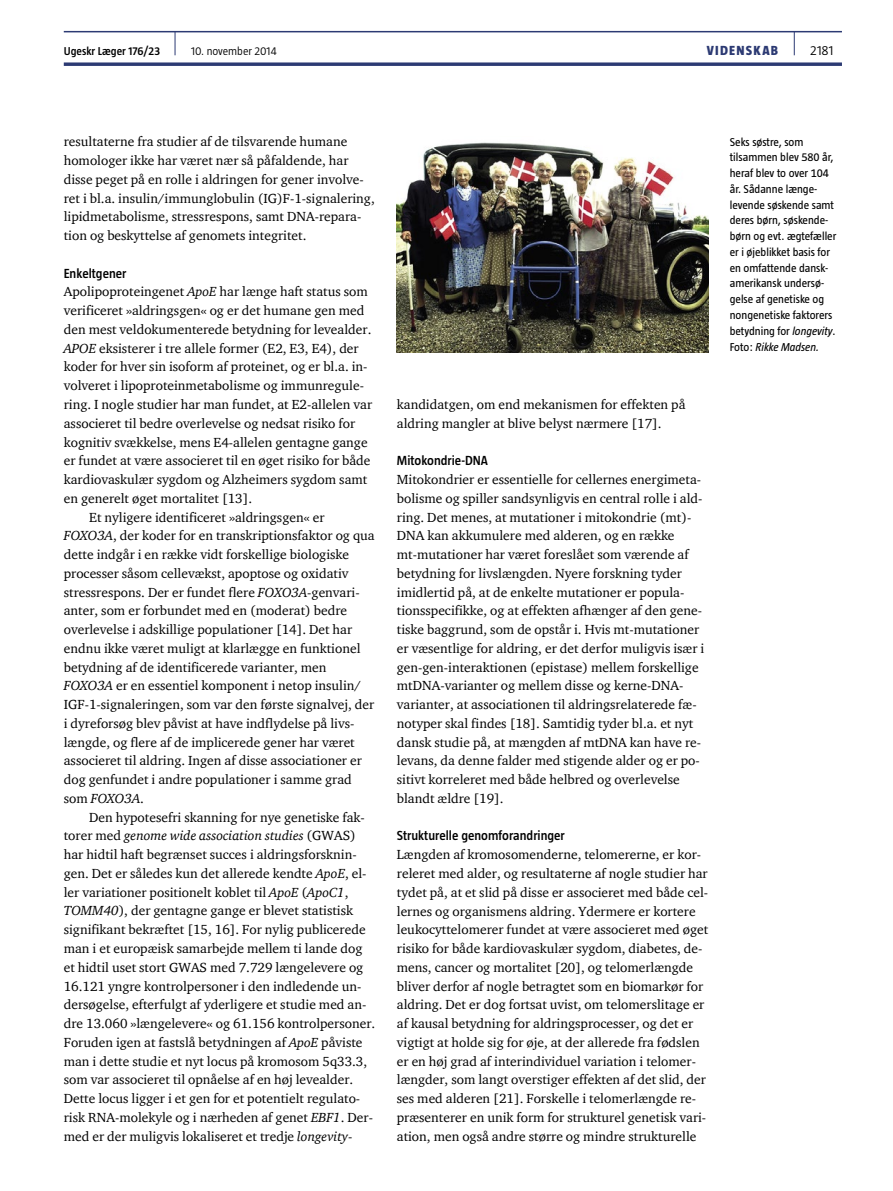
<style>
.page{position:relative;width:893px;height:1191px;background:#fff}
.page>*{position:absolute;margin:0;border:0;box-sizing:border-box;transform-origin:0 0}
.t1{font:13.5px/18.8px "ITC Charter Com";color:#000}
.t2{font:600 13.5px "Taz";color:#000}
.t3{font:italic 13.5px "ITC Charter Com";color:#000}
.t4{font:800 13.5px "Taz";letter-spacing:.095em;color:#2c3a73}
.t5{font:300 13.5px "Taz";color:#000}
.t6{font:11.7px/15.8px "Taz";color:#000}
.t7{font:600 11.7px "Taz";color:#000}
.t8{font:300 11.7px "Taz";color:#000}
.s1{font-style:italic}
.s2{font-style:normal}
</style>
<div class="page">
<hr style="left:64px;top:31px;width:778px;height:1px;background:#2c3a73">
<svg style="left:64px;top:62px;width:778px;height:4px;background:#485485"></svg>
<svg style="left:794px;top:32px;width:1px;height:23px"></svg>
<svg style="left:175px;top:32px;width:1px;height:23px"></svg>
<img style="left:397px;top:142px;width:311px;height:211px">
<p class="t7" style="left:64px;top:45px;width:98px">Ugeskr Læger 176/23</p>
<p class="t8" style="left:191px;top:45px;width:87px">10. november 2014</p>
<p class="t4" style="left:707px;top:43px;width:73px">VIDENSKAB</p>
<p class="t5" style="left:810px;top:43px;width:25px">2181</p>
<p class="t1" style="left:64px;top:132px;width:312px">resultaterne fra studier af de tilsvarende humane homologer ikke har været nær så påfaldende, har disse peget på en rolle i aldringen for gener involve&shy;ret i bl.a. insulin/immunglobulin (IG)F-1-signalering, lipidmetabolisme, stressrespons, samt DNA-repara&shy;tion og beskyttelse af genomets integritet.</p>
<p class="t2" style="left:64px;top:265px;width:64px">Enkeltgener</p>
<p class="t1" style="left:64px;top:282px;width:306px">Apolipoproteingenet <span class="s1">ApoE</span> har længe haft status som</p>
<p class="t1" style="left:64px;top:301px;width:302px">verificeret »aldringsgen« og er det humane gen med</p>
<p class="t1" style="left:64px;top:320px;width:309px">den mest veldokumenterede betydning for levealder.</p>
<p class="t1" style="left:64px;top:338px;width:296px"><span class="s1">APOE</span> eksisterer i tre allele former (E2, E3, E4), der</p>
<p class="t1" style="left:64px;top:357px;width:305px">koder for hver sin isoform af proteinet, og er bl.a. in-</p>
<p class="t1" style="left:64px;top:376px;width:302px">volveret i lipoproteinmetabolisme og immunregule-</p>
<p class="t1" style="left:64px;top:395px;width:310px">ring. I nogle studier har man fundet, at E2-allelen var</p>
<p class="t1" style="left:64px;top:413px;width:293px">associeret til bedre overlevelse og nedsat risiko for</p>
<p class="t1" style="left:64px;top:432px;width:305px">kognitiv svækkelse, mens E4-allelen gentagne gange</p>
<p class="t1" style="left:64px;top:451px;width:308px">er fundet at være associeret til en øget risiko for både</p>
<p class="t1" style="left:64px;top:470px;width:305px">kardiovaskulær sygdom og Alzheimers sygdom samt</p>
<p class="t1" style="left:64px;top:488px;width:190px">en generelt øget mortalitet [13].</p>
<p class="t1" style="left:89px;top:507px;width:237px">Et nyligere identificeret »aldringsgen« er</p>
<p class="t1" style="left:64px;top:526px;width:312px"><span class="s1">FOXO3A</span>, der koder for en transkriptionsfaktor og qua</p>
<p class="t1" style="left:64px;top:545px;width:287px">dette indgår i en række vidt forskellige biologiske</p>
<p class="t1" style="left:64px;top:563px;width:286px">processer såsom cellevækst, apoptose og oxidativ</p>
<p class="t1" style="left:64px;top:582px;width:297px">stressrespons. Der er fundet flere <span class="s1">FOXO3A</span>-genvari-</p>
<p class="t1" style="left:64px;top:601px;width:285px">anter, som er forbundet med en (moderat) bedre</p>
<p class="t1" style="left:64px;top:620px;width:290px">overlevelse i adskillige populationer [14]. Det har</p>
<p class="t1" style="left:64px;top:638px;width:298px">endnu ikke været muligt at klarlægge en funktionel</p>
<p class="t1" style="left:64px;top:657px;width:264px">betydning af de identificerede varianter, men</p>
<p class="t1" style="left:64px;top:676px;width:299px"><span class="s1">FOXO3A</span> er en essentiel komponent i netop insulin/</p>
<p class="t1" style="left:64px;top:695px;width:312px">IGF-1-signaleringen, som var den første signalvej, der</p>
<p class="t1" style="left:64px;top:713px;width:292px">i dyreforsøg blev påvist at have indflydelse på livs-</p>
<p class="t1" style="left:64px;top:732px;width:293px">længde, og flere af de implicerede gener har været</p>
<p class="t1" style="left:64px;top:751px;width:300px">associeret til aldring. Ingen af disse associationer er</p>
<p class="t1" style="left:64px;top:770px;width:289px">dog genfundet i andre populationer i samme grad</p>
<p class="t3" style="left:64px;top:790px;width:82px"><span class="s2">som</span> FOXO3A<span class="s2">.</span></p>
<p class="t1" style="left:89px;top:807px;width:277px">Den hypotesefri skanning for nye genetiske fak-</p>
<p class="t3" style="left:64px;top:827px;width:294px"><span class="s2">torer med</span> genome wide association studies <span class="s2">(GWAS)</span></p>
<p class="t1" style="left:64px;top:845px;width:294px">har hidtil haft begrænset succes i aldringsforsknin-</p>
<p class="t1" style="left:64px;top:863px;width:304px">gen. Det er således kun det allerede kendte <span class="s1">ApoE</span>, el-</p>
<p class="t1" style="left:64px;top:882px;width:286px">ler variationer positionelt koblet til <span class="s1">ApoE</span> (<span class="s1">ApoC1</span>,</p>
<p class="t1" style="left:64px;top:901px;width:291px"><span class="s1">TOMM40</span>), der gentagne gange er blevet statistisk</p>
<p class="t1" style="left:64px;top:920px;width:303px">signifikant bekræftet [15, 16]. For nylig publicerede</p>
<p class="t1" style="left:64px;top:938px;width:300px">man i et europæisk samarbejde mellem ti lande dog</p>
<p class="t1" style="left:64px;top:957px;width:301px">et hidtil uset stort GWAS med 7.729 længelevere og</p>
<p class="t1" style="left:64px;top:976px;width:299px">16.121 yngre kontrolpersoner i den indledende un-</p>
<p class="t1" style="left:64px;top:995px;width:304px">dersøgelse, efterfulgt af yderligere et studie med an-</p>
<p class="t1" style="left:64px;top:1013px;width:313px">dre 13.060 »længelevere« og 61.156 kontrolpersoner.</p>
<p class="t1" style="left:64px;top:1032px;width:300px">Foruden igen at fastslå betydningen af <span class="s1">ApoE</span> påviste</p>
<p class="t1" style="left:64px;top:1051px;width:305px">man i dette studie et nyt locus på kromosom 5q33.3,</p>
<p class="t1" style="left:64px;top:1070px;width:291px">som var associeret til opnåelse af en høj levealder.</p>
<p class="t1" style="left:64px;top:1088px;width:298px">Dette locus ligger i et gen for et potentielt regulato-</p>
<p class="t1" style="left:64px;top:1107px;width:311px">risk RNA-molekyle og i nærheden af genet <span class="s1">EBF1</span>. Der-</p>
<p class="t1" style="left:64px;top:1126px;width:289px">med er der muligvis lokaliseret et tredje <span class="s1">longevity</span>-</p>
<p class="t1" style="left:397px;top:395px;width:290px">kandidatgen, om end mekanismen for effekten på aldring mangler at blive belyst nærmere [17].</p>
<p class="t2" style="left:397px;top:453px;width:93px">Mitokondrie-DNA</p>
<p class="t1" style="left:397px;top:470px;width:309px">Mitokondrier er essentielle for cellernes energimeta&shy;bolisme og spiller sandsynligvis en central rolle i ald&shy;ring. Det menes, at mutationer i mitokondrie (mt)- DNA kan akkumulere med alderen, og en række mt-mutationer har været foreslået som værende af betydning for livslængden. Nyere forskning tyder imidlertid på, at de enkelte mutationer er popula&shy;tionsspecifikke, og at effekten afhænger af den gene&shy;tiske baggrund, som de opstår i. Hvis mt-mutationer er væsentlige for aldring, er det derfor muligvis især i gen-gen-interaktionen (epistase) mellem forskellige mtDNA-varianter og mellem disse og kerne-DNA&shy;varianter, at associationen til aldringsrelaterede fæ&shy;notyper skal findes [18]. Samtidig tyder bl.a. et nyt dansk studie på, at mængden af mtDNA kan have re&shy;levans, da denne falder med stigende alder og er po&shy;sitivt korreleret med både helbred og overlevelse blandt ældre [19].</p>
<p class="t2" style="left:397px;top:828px;width:170px">Strukturelle genomforandringer</p>
<p class="t1" style="left:397px;top:845px;width:313px">Længden af kromosomenderne, telomererne, er kor&shy;releret med alder, og resultaterne af nogle studier har tydet på, at et slid på disse er associeret med både cel&shy;lernes og organismens aldring. Ydermere er kortere leukocyttelomerer fundet at være associeret med øget risiko for både kardiovaskulær sygdom, diabetes, de&shy;mens, cancer og mortalitet [20], og telomerlængde bliver derfor af nogle betragtet som en biomarkør for aldring. Det er dog fortsat uvist, om telomerslitage er af kausal betydning for aldringsprocesser, og det er vigtigt at holde sig for øje, at der allerede fra fødslen er en høj grad af interindividuel variation i telomer&shy;længder, som langt overstiger effekten af det slid, der ses med alderen [21]. Forskelle i telomerlængde re&shy;præsenterer en unik form for strukturel genetisk vari&shy;ation, men også andre større og mindre strukturelle</p>
<p class="t6" style="left:730px;top:134px;width:108px">Seks søstre, som tilsammen blev 580 år, heraf blev to over 104 år. Sådanne længe&shy;levende søskende samt deres børn, søskende&shy;børn og evt. ægtefæller er i øjeblikket basis for en omfattende dansk&shy;amerikansk undersø&shy;gelse af genetiske og nongenetiske faktorers betydning for <span class="s1">longevity</span>.<br>Foto: <span class="s1">Rikke Madsen.</span></p>
</div>
